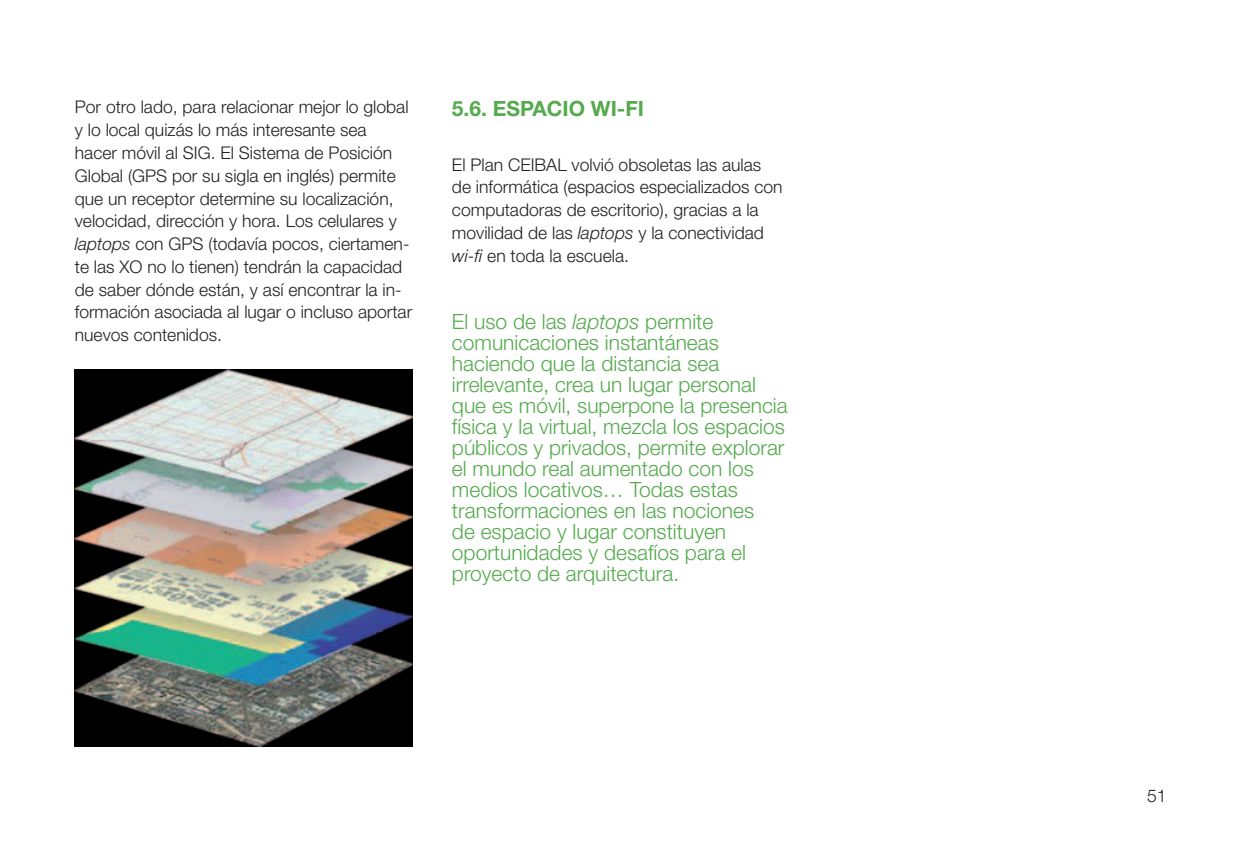
<style>
.page{position:relative;width:1239px;height:846px;background:#fff}
.page>*{position:absolute;margin:0;border:0;box-sizing:border-box;transform-origin:0 0}
.t1{font:300 21px/21px "Helvetica Neue LT Std";color:#54aa4d}
.t2{font:700 21px "Helvetica Neue LT Std";color:#54aa4d}
.t3{font:300 17.5px/22.8px "Helvetica Neue LT Std";color:#231f20}
.s1{font-style:italic}
</style>
<div class="page">
<img style="left:75px;top:370px;width:337px;height:376px">
<p class="t3" style="left:75px;top:95px;width:339px">Por otro lado, para relacionar mejor lo global y lo local quizás lo más interesante sea hacer móvil al SIG. El Sistema de Posición Global (GPS por su sigla en inglés) permite que un receptor determine su localización, velocidad, dirección y hora. Los celulares y <span class="s1">laptops</span> con GPS (todavía pocos, ciertamen&shy;te las XO no lo tienen) tendrán la capacidad de saber dónde están, y así encontrar la in&shy;formación asociada al lugar o incluso aportar nuevos contenidos.</p>
<p class="t2" style="left:452px;top:95px;width:191px">5.6. ESPACIO WI-FI</p>
<p class="t3" style="left:452px;top:153px;width:332px">El Plan CEIBAL volvió obsoletas las aulas de informática (espacios especializados con computadoras de escritorio), gracias a la movilidad de las <span class="s1">laptops</span> y la conectividad <span class="s1">wi-fi</span> en toda la escuela.</p>
<p class="t1" style="left:452px;top:310px;width:337px">El uso de las <span class="s1">laptops</span> permite comunicaciones instantáneas haciendo que la distancia sea irrelevante, crea un lugar personal que es móvil, superpone la presencia física y la virtual, mezcla los espacios públicos y privados, permite explorar el mundo real aumentado con los medios locativos… Todas estas transformaciones en las nociones<br>de espacio y lugar constituyen oportunidades y desafíos para el proyecto de arquitectura.</p>
<p class="t3" style="left:1147px;top:784px;width:21px">51</p>
</div>
